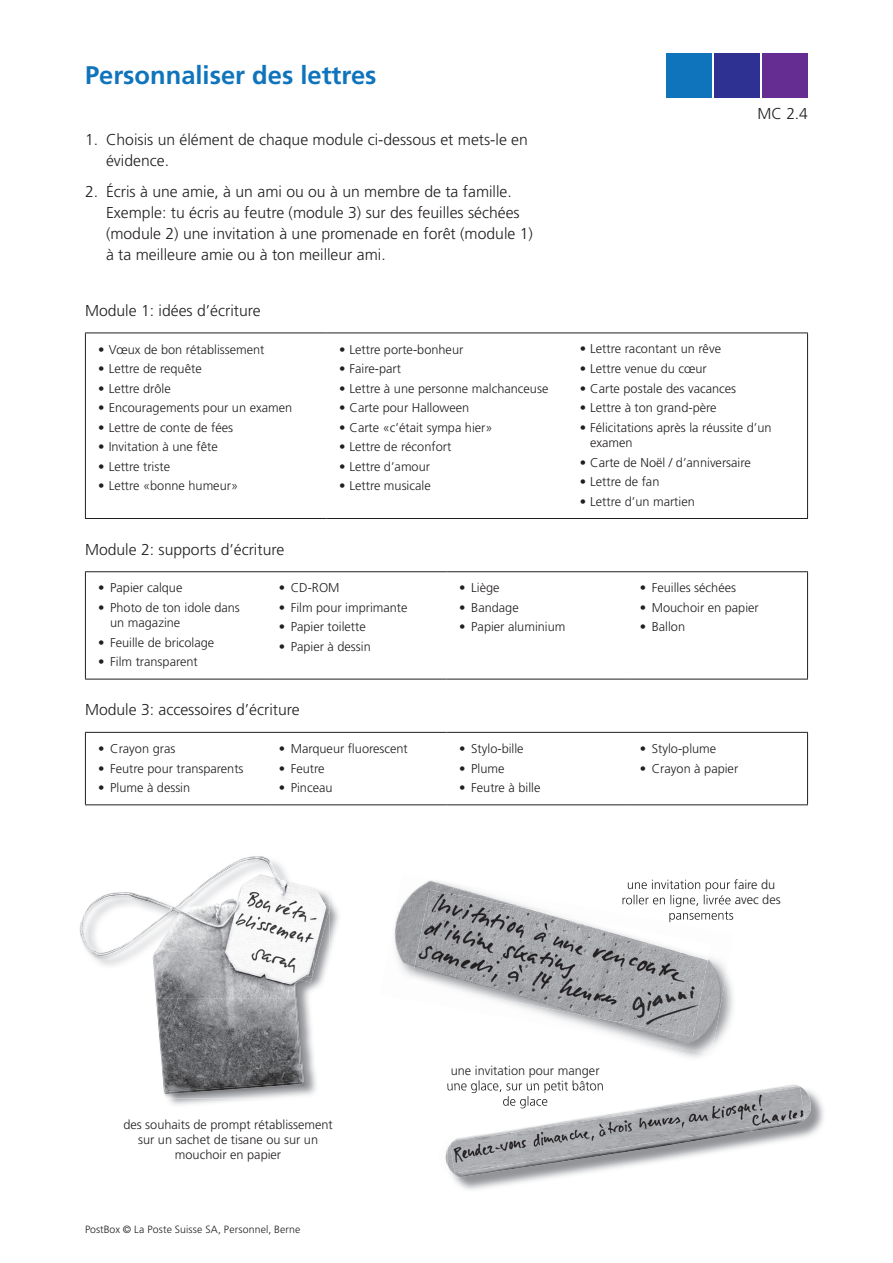
<style>
.page{position:relative;width:893px;height:1263px;background:#fff}
.page>*{position:absolute;margin:0;border:0;box-sizing:border-box;transform-origin:0 0}
.t1{font:700 25.5px "Frutiger";color:#1074bc}
.t2{font:300 15.75px/21px "Frutiger";color:#231f20}
.t3{font:300 12.75px/15.3px "Frutiger";color:#231f20}
.t4{font:300 10.5px "Frutiger LT Std";letter-spacing:.015em;color:#231f20}
</style>
<div class="page">
<div style="left:666px;top:54px;width:46px;height:44px;background:#1074bc"></div>
<div style="left:714px;top:54px;width:46px;height:44px;background:#2e3092"></div>
<div style="left:762px;top:54px;width:46px;height:44px;background:#652d91"></div>
<img style="left:79px;top:922px;width:3px;height:17px">
<hr style="left:85px;top:333px;width:241px;height:1px;background:#231f20">
<hr style="left:85px;top:333px;width:1px;height:185px;background:#231f20">
<hr style="left:326px;top:333px;width:241px;height:1px;background:#231f20">
<hr style="left:567px;top:333px;width:241px;height:1px;background:#231f20">
<hr style="left:807px;top:333px;width:1px;height:185px;background:#231f20">
<hr style="left:85px;top:518px;width:241px;height:1px;background:#231f20">
<hr style="left:326px;top:518px;width:241px;height:1px;background:#231f20">
<hr style="left:567px;top:518px;width:241px;height:1px;background:#231f20">
<hr style="left:85px;top:571px;width:181px;height:1px;background:#231f20">
<hr style="left:85px;top:572px;width:1px;height:107px;background:#231f20">
<hr style="left:266px;top:571px;width:180px;height:1px;background:#231f20">
<hr style="left:446px;top:571px;width:181px;height:1px;background:#231f20">
<hr style="left:627px;top:571px;width:181px;height:1px;background:#231f20">
<hr style="left:807px;top:572px;width:1px;height:107px;background:#231f20">
<hr style="left:85px;top:679px;width:181px;height:1px;background:#231f20">
<hr style="left:266px;top:679px;width:180px;height:1px;background:#231f20">
<hr style="left:446px;top:679px;width:181px;height:1px;background:#231f20">
<hr style="left:627px;top:679px;width:181px;height:1px;background:#231f20">
<hr style="left:85px;top:732px;width:181px;height:1px;background:#231f20">
<hr style="left:85px;top:733px;width:1px;height:71px;background:#231f20">
<hr style="left:266px;top:732px;width:180px;height:1px;background:#231f20">
<hr style="left:446px;top:732px;width:181px;height:1px;background:#231f20">
<hr style="left:627px;top:732px;width:181px;height:1px;background:#231f20">
<hr style="left:807px;top:733px;width:1px;height:71px;background:#231f20">
<hr style="left:85px;top:804px;width:181px;height:1px;background:#231f20">
<hr style="left:266px;top:804px;width:180px;height:1px;background:#231f20">
<hr style="left:446px;top:804px;width:181px;height:1px;background:#231f20">
<hr style="left:627px;top:804px;width:181px;height:1px;background:#231f20">
<img style="left:164px;top:893px;width:175px;height:212px">
<img style="left:88px;top:952px;width:69px;height:49px">
<img style="left:156px;top:1001px;width:14px;height:93px">
<img style="left:170px;top:1092px;width:132px;height:2px">
<img style="left:324px;top:903px;width:5px;height:80px">
<img style="left:250px;top:856px;width:14px;height:1px">
<svg style="left:81px;top:920px;width:1px;height:15px"></svg>
<img style="left:274px;top:861px;width:11px;height:11px">
<img style="left:299px;top:980px;width:25px;height:102px">
<img style="left:89px;top:951px;width:15px;height:3px">
<img style="left:82px;top:857px;width:192px;height:94px">
<img style="left:274px;top:872px;width:20px;height:12px">
<img style="left:104px;top:951px;width:195px;height:47px">
<img style="left:157px;top:998px;width:145px;height:94px">
<img style="left:325px;top:902px;width:1px;height:51px">
<img style="left:228px;top:884px;width:97px;height:96px">
<img style="left:453px;top:1091px;width:371px;height:99px">
<img style="left:448px;top:1086px;width:363px;height:91px">
<img style="left:734px;top:879px;width:2px;height:10px">
<img style="left:394px;top:879px;width:339px;height:176px">
<svg style="left:296px;top:976px;width:13px;height:7px"></svg>
<img style="left:229px;top:888px;width:92px;height:84px">
<img style="left:230px;top:889px;width:91px;height:87px">
<img style="left:411px;top:890px;width:300px;height:146px">
<img style="left:450px;top:1130px;width:281px;height:43px">
<img style="left:524px;top:1087px;width:281px;height:43px">
<h1 class="t1" style="left:85px;top:60px;width:293px">Personnaliser des lettres</h1>
<p class="t2" style="left:106px;top:129px;width:423px;text-indent:-21px">1. Choisis un élément de chaque module ci-dessous et mets-le en évidence.</p>
<p class="t2" style="left:106px;top:181px;width:428px;text-indent:-21px">2. Écris à une amie, à un ami ou ou à un membre de ta famille.<br>Exemple: tu écris au feutre (module 3) sur des feuilles séchées (module 2) une invitation à une promenade en forêt (module 1) à ta meilleure amie ou à ton meilleur ami.</p>
<p class="t2" style="left:757px;top:103px;width:52px">MC 2.4</p>
<p class="t2" style="left:85px;top:300px;width:177px">Module 1: idées d’écriture</p>
<p class="t3" style="left:98px;top:341px;width:168px">• Vœux de bon rétablissement</p>
<p class="t3" style="left:98px;top:361px;width:105px">• Lettre de requête</p>
<p class="t3" style="left:98px;top:381px;width:74px">• Lettre drôle</p>
<p class="t3" style="left:98px;top:400px;width:195px">• Encouragements pour un examen</p>
<p class="t3" style="left:98px;top:420px;width:136px">• Lettre de conte de fées</p>
<p class="t3" style="left:98px;top:439px;width:121px">• Invitation à une fête</p>
<p class="t3" style="left:98px;top:459px;width:73px">• Lettre triste</p>
<p class="t3" style="left:98px;top:478px;width:141px">• Lettre «bonne humeur»</p>
<p class="t3" style="left:339px;top:341px;width:126px">• Lettre porte-bonheur</p>
<p class="t3" style="left:339px;top:361px;width:63px">• Faire-part</p>
<p class="t3" style="left:339px;top:380px;width:211px">• Lettre à une personne malchanceuse</p>
<p class="t3" style="left:339px;top:400px;width:132px">• Carte pour Halloween</p>
<p class="t3" style="left:339px;top:420px;width:155px">• Carte «c’était sympa hier»</p>
<p class="t3" style="left:339px;top:439px;width:114px">• Lettre de réconfort</p>
<p class="t3" style="left:339px;top:459px;width:93px">• Lettre d’amour</p>
<p class="t3" style="left:339px;top:478px;width:93px">• Lettre musicale</p>
<p class="t2" style="left:85px;top:539px;width:201px">Module 2: supports d’écriture</p>
<p class="t3" style="left:98px;top:580px;width:86px">• Papier calque</p>
<p class="t3" style="left:110px;top:600px;width:131px;text-indent:-12px">• Photo de ton idole dans un magazine</p>
<p class="t3" style="left:98px;top:635px;width:118px">• Feuille de bricolage</p>
<p class="t3" style="left:98px;top:654px;width:101px">• Film transparent</p>
<p class="t3" style="left:279px;top:580px;width:62px">• CD-ROM</p>
<p class="t3" style="left:279px;top:600px;width:130px">• Film pour imprimante</p>
<p class="t3" style="left:279px;top:619px;width:89px">• Papier toilette</p>
<p class="t3" style="left:279px;top:639px;width:94px">• Papier à dessin</p>
<p class="t2" style="left:85px;top:699px;width:216px">Module 3: accessoires d’écriture</p>
<p class="t3" style="left:98px;top:741px;width:79px">• Crayon gras</p>
<p class="t3" style="left:98px;top:760px;width:147px">• Feutre pour transparents</p>
<p class="t3" style="left:98px;top:780px;width:94px">• Plume à dessin</p>
<p class="t3" style="left:279px;top:741px;width:131px">• Marqueur fluorescent</p>
<p class="t3" style="left:279px;top:760px;width:47px">• Feutre</p>
<p class="t3" style="left:279px;top:780px;width:55px">• Pinceau</p>
<p class="t3" style="left:459px;top:580px;width:42px">• Liège</p>
<p class="t3" style="left:459px;top:600px;width:61px">• Bandage</p>
<p class="t3" style="left:459px;top:619px;width:108px">• Papier aluminium</p>
<p class="t3" style="left:459px;top:741px;width:66px">• Stylo-bille</p>
<p class="t3" style="left:459px;top:760px;width:47px">• Plume</p>
<p class="t3" style="left:459px;top:780px;width:83px">• Feutre à bille</p>
<p class="t3" style="left:580px;top:341px;width:143px">• Lettre racontant un rêve</p>
<p class="t3" style="left:580px;top:361px;width:129px">• Lettre venue du cœur</p>
<p class="t3" style="left:580px;top:380px;width:158px">• Carte postale des vacances</p>
<p class="t3" style="left:580px;top:400px;width:138px">• Lettre à ton grand-père</p>
<p class="t3" style="left:590px;top:420px;width:183px;text-indent:-11px">• Félicitations après la réussite d’un examen</p>
<p class="t3" style="left:580px;top:454px;width:173px">• Carte de Noël / d’anniversaire</p>
<p class="t3" style="left:580px;top:474px;width:81px">• Lettre de fan</p>
<p class="t3" style="left:580px;top:493px;width:117px">• Lettre d’un martien</p>
<p class="t3" style="left:640px;top:580px;width:98px">• Feuilles séchées</p>
<p class="t3" style="left:640px;top:600px;width:120px">• Mouchoir en papier</p>
<p class="t3" style="left:640px;top:619px;width:47px">• Ballon</p>
<p class="t3" style="left:640px;top:741px;width:78px">• Stylo-plume</p>
<p class="t3" style="left:640px;top:760px;width:100px">• Crayon à papier</p>
<p class="t3" style="left:123px;top:1117px;width:211px;text-align:center">des souhaits de prompt rétablissement sur un sachet de tisane ou sur un mouchoir en papier</p>
<p class="t4" style="left:85px;top:1224px;width:217px">PostBox © La Poste Suisse SA, Personnel, Berne</p>
<p class="t3" style="left:446px;top:1063px;width:159px;text-align:center">une invitation pour manger une glace, sur un petit bâton</p>
</div>
